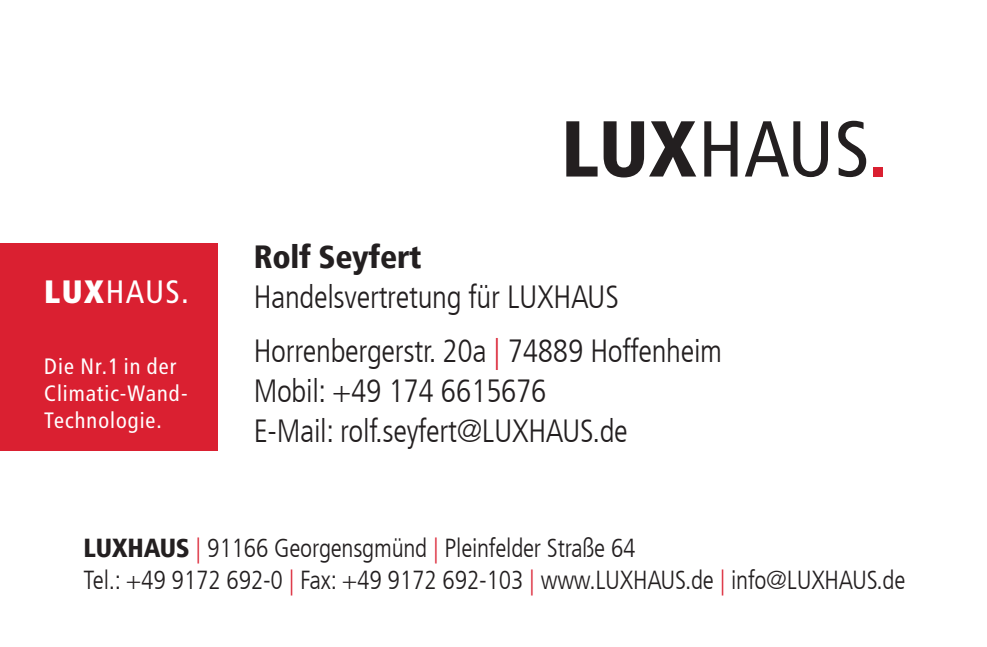
<style>
.page{position:relative;width:987px;height:647px;background:#fff}
.page>*{position:absolute;margin:0;border:0;box-sizing:border-box;transform-origin:0 0}
.t1{font:condensed 32.4px "Frutiger LT";color:#fff}
.t2{font:300 condensed 32px/54.8px "Frutiger LT";letter-spacing:-.01em;color:#231f20}
.t3{font:900 condensed 32px "Frutiger LT";letter-spacing:-.01em;color:#231f20}
.t4{font:300 condensed 26px/32px "Frutiger LT";letter-spacing:-.01em;color:#231f20}
.t5{font:condensed 22.4px/26.8px "Frutiger LT";letter-spacing:.045em;color:#fff}
.s1{font-family:"Frutiger LT Com";font-weight:900}
.s2{color:#da2031}
.s3{font-weight:900}
</style>
<div class="page">
<svg style="left:566px;top:121px;width:300px;height:56px"></svg>
<div style="left:873px;top:167px;width:9px;height:10px;background:#da2031"></div>
<div style="left:0;top:243px;width:217px;height:207px;background:#da2031"></div>
<p class="t1" style="left:44px;top:273px;width:146px"><span class="s1">LUX</span>HAUS.</p>
<p class="t5" style="left:44px;top:353px;width:145px">Die Nr. 1 in der<br>Climatic-Wand-<br>Technologie.</p>
<p class="t3" style="left:254px;top:237px;width:169px">Rolf Seyfert</p>
<p class="t2" style="left:254px;top:269px;width:470px">Handelsvertretung für LUXHAUS<br>Horrenbergerstr. 20a <span class="s2">|</span> 74889 Hoffenheim</p>
<p class="t2" style="left:254px;top:371px;width:376px;line-height:40px">Mobil: +49 174 6615676<br>E-Mail: rolf.seyfert@LUXHAUS.de</p>
<p class="t4" style="left:83px;top:531px;width:823px"><span class="s3">LUXHAUS</span> <span class="s2">|</span> 91166 Georgensgmünd <span class="s2">|</span> Pleinfelder Straße 64<br>Tel.: +49 9172 692-0 <span class="s2">|</span> Fax: +49 9172 692-103 <span class="s2">|</span> www.LUXHAUS.de <span class="s2">|</span> info@LUXHAUS.de</p>
</div>
